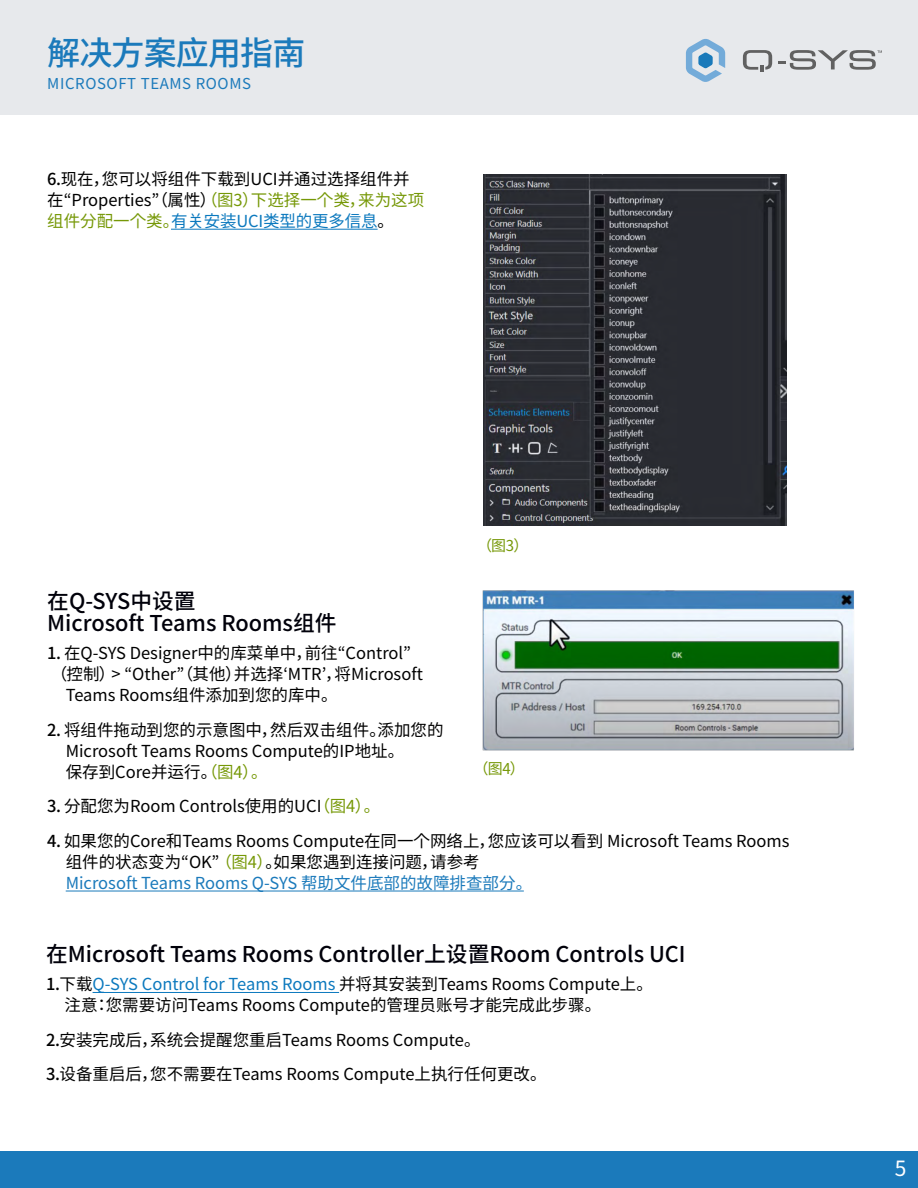
<style>
.page{position:relative;width:918px;height:1188px;background:#fff}
.page>*{position:absolute;margin:0;border:0;box-sizing:border-box;transform-origin:0 0}
.t1{font:500 33px "Noto Sans CJ Kjp";letter-spacing:-.025em;color:#1b7abb}
.t2{font:500 21.75px/22.5px "Noto Sans CJ Kjp";color:#00000a}
.t3{font:21px "Noto Sans CJ Kjp";color:#fff}
.t4{font:16.5px/21px "Noto Sans CJ Kjp";color:#000}
.t5{font:15px "Noto Sans CJ Kjp";letter-spacing:.04em;color:#1b7abb}
.t6{font:15px "Noto Sans CJ Kjp";color:#769807}
.s1{font-weight:500}
.s2{color:#769807}
.s3{color:#0c79be}
.s4{color:#1b7abb}
</style>
<div class="page">
<div style="left:0;top:0;width:918px;height:114px;background:#e7e9ec"></div>
<div style="left:0;top:1151px;width:918px;height:37px;background:#1b7abb"></div>
<svg style="left:686px;top:39px;width:39px;height:43px"></svg>
<svg style="left:743px;top:50px;width:29px;height:22px"></svg>
<svg style="left:778px;top:50px;width:104px;height:20px"></svg>
<hr style="left:171px;top:229px;width:207px;height:1px;background:#0c79be">
<img style="left:483px;top:174px;width:303px;height:352px">
<hr style="left:93px;top:992px;width:246px;height:1px;background:#0c79be">
<hr style="left:66px;top:891px;width:458px;height:1px;background:#1b7abb">
<img style="left:482px;top:590px;width:372px;height:161px">
<h1 class="t1" style="left:47px;top:34px;width:260px">解决方案应用指南</h1>
<p class="t5" style="left:47px;top:75px;width:205px">MICROSOFT TEAMS ROOMS</p>
<p class="t4" style="left:47px;top:169px;width:378px"><span class="s1">6.</span>现在，您可以将组件下载到UCI并通过选择组件并在“Properties”（属性）<span class="s2">（图3）下选择一个类，来为这项组件分配一个类。</span><span class="s3">有关安装UCI类型的更多信息</span>。</p>
<p class="t6" style="left:477px;top:537px;width:53px">（图3）</p>
<h2 class="t2" style="left:47px;top:590px;width:291px">在Q-SYS中设置<br>Microsoft Teams Rooms组件</h2>
<p class="t4" style="left:47px;top:643px;width:365px"><span class="s1">1.</span> 在Q-SYS Designer中的库菜单中，前往“Control”</p>
<p class="t4" style="left:51px;top:664px;width:374px">（控制）&gt; “Other”（其他）并选择‘MTR’，将Microsoft</p>
<p class="t4" style="left:66px;top:685px;width:274px">Teams Rooms组件添加到您的库中。</p>
<p class="t4" style="left:66px;top:719px;width:379px;text-indent:-18px"><span class="s1">2.</span> 将组件拖动到您的示意图中，然后双击组件。添加您的<br>Microsoft Teams Rooms Compute的IP地址。<br>保存到Core并运行。<span class="s2">（图4）。</span></p>
<p class="t4" style="left:47px;top:796px;width:335px"><span class="s1">3.</span> 分配您为Room Controls使用的UCI<span class="s2">（图4）。</span></p>
<p class="t4" style="left:66px;top:830px;width:725px;text-indent:-18px"><span class="s1">4.</span> 如果您的Core和Teams Rooms Compute在同一个网络上，您应该可以看到 Microsoft Teams Rooms组件的状态变为“OK” <span class="s2">（图4）</span>。如果您遇到连接问题，请参考<br><span class="s4">Microsoft Teams Rooms Q-SYS 帮助文件底部的故障排查部分。</span></p>
<p class="t6" style="left:474px;top:760px;width:53px">（图4）</p>
<h2 class="t2" style="left:46px;top:944px;width:641px">在Microsoft Teams Rooms Controller上设置Room Controls UCI</h2>
<p class="t4" style="left:65px;top:974px;width:590px;text-indent:-18px"><span class="s1">1.</span>下载<span class="s3">Q-SYS Control for Teams Rooms</span> 并将其安装到Teams Rooms Compute上。注意：您需要访问Teams Rooms Compute的管理员账号才能完成此步骤。</p>
<p class="t4" style="left:46px;top:1023px;width:502px;line-height:34.5px"><span class="s1">2.</span>安装完成后，系统会提醒您重启Teams Rooms Compute。<br><span class="s1">3.</span>设备重启后，您不需要在Teams Rooms Compute上执行任何更改。</p>
<p class="t3" style="left:895px;top:1157px;width:13px">5</p>
</div>
